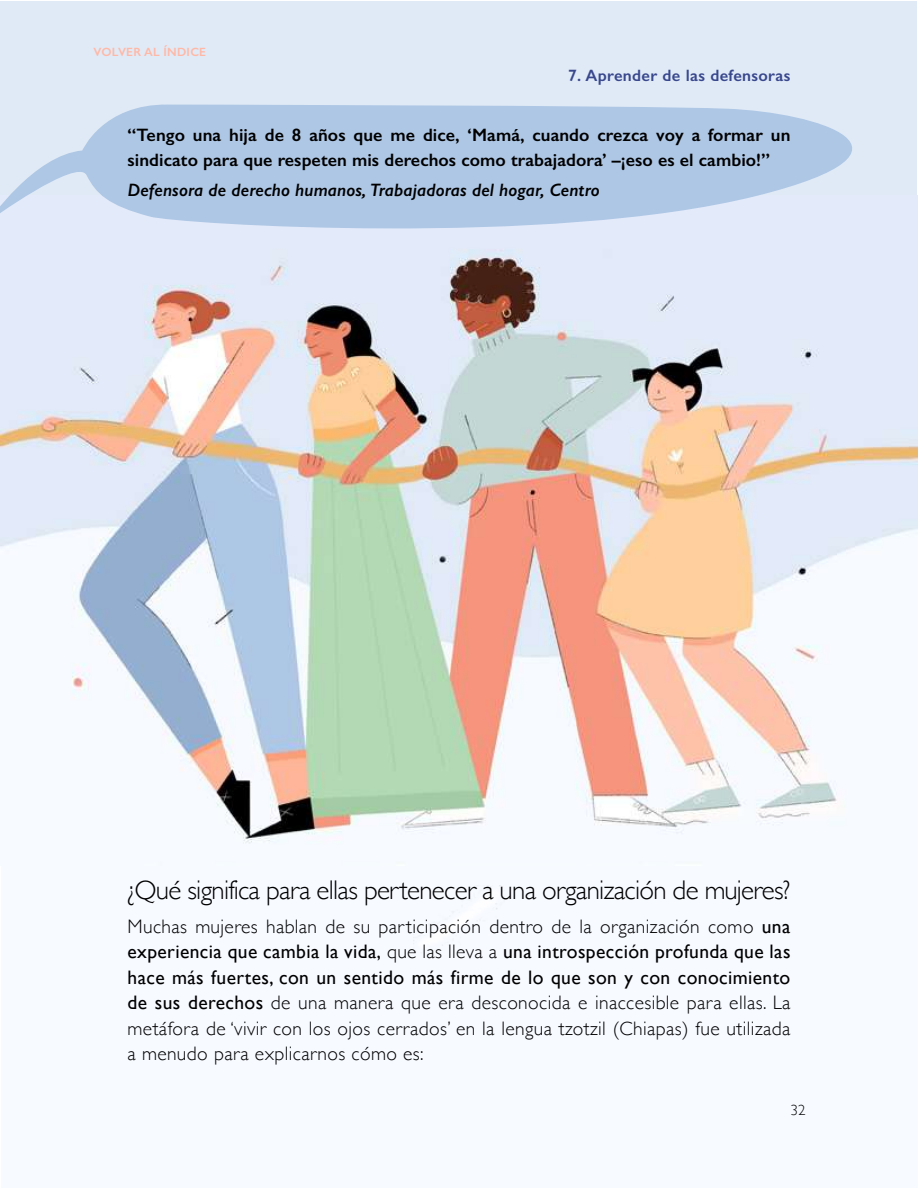
<style>
.page{position:relative;width:918px;height:1188px;background:#fff}
.page>*{position:absolute;margin:0;border:0;box-sizing:border-box;transform-origin:0 0}
.t1{font:300 27px "Gill Sans";letter-spacing:-.025em;color:#000}
.t2{font:300 19.5px/25.5px "Gill Sans";letter-spacing:.02em;color:#000;text-align:justify}
.t3{font:600 18px/25.5px "Gill Sans";letter-spacing:.005em;color:#000}
.t4{font:italic 600 18px "Gill Sans";letter-spacing:.005em;color:#000}
.t5{font:600 16.5px "Gill Sans";letter-spacing:.02em;color:#39478d}
.t6{font:300 15px "Gill Sans";color:#000}
.t7{font:600 12px "Gill Sans";letter-spacing:.02em;color:#ffb8a6}
.s1{font-weight:400}
</style>
<div class="page">
<div style="left:1px;top:1px;width:916px;height:216px;background:#e0eaf6"></div>
<div style="left:1px;top:230px;width:916px;height:957px;background:#f7faff"></div>
<img style="left:0;top:248px;width:918px;height:595px">
<svg style="left:0;top:104px;width:918px;height:144px;fill:#aec7e5"></svg>
<p class="t7" style="left:94px;top:45px;width:114px">VOLVER AL ÍNDICE</p>
<p class="t5" style="left:568px;top:65px;width:224px">7. Aprender de las defensoras</p>
<p class="t3" style="left:128px;top:122px;width:664px">“Tengo una hija de 8 años que me dice, ‘Mamá, cuando crezca voy a formar un sindicato para que respeten mis derechos como trabajadora’ –¡eso es el cambio!”</p>
<p class="t4" style="left:128px;top:179px;width:474px">Defensora de derecho humanos, Trabajadoras del hogar, Centro</p>
<h1 class="t1" style="left:128px;top:869px;width:664px">¿Qué significa para ellas pertenecer a una organización de mujeres?</h1>
<p class="t2" style="left:128px;top:913px;width:664px">Muchas mujeres hablan de su participación dentro de la organización como <span class="s1">una experiencia que cambia la vida,</span> que las lleva a <span class="s1">una introspección profunda que las hace más fuertes, con un sentido más firme de lo que son y con conocimiento de sus derechos</span> de una manera que era desconocida e inaccesible para ellas. La metáfora de ‘vivir con los ojos cerrados’ en la lengua tzotzil (Chiapas) fue utilizada a menudo para explicarnos cómo es:</p>
<p class="t6" style="left:790px;top:1098px;width:17px">32</p>
</div>
